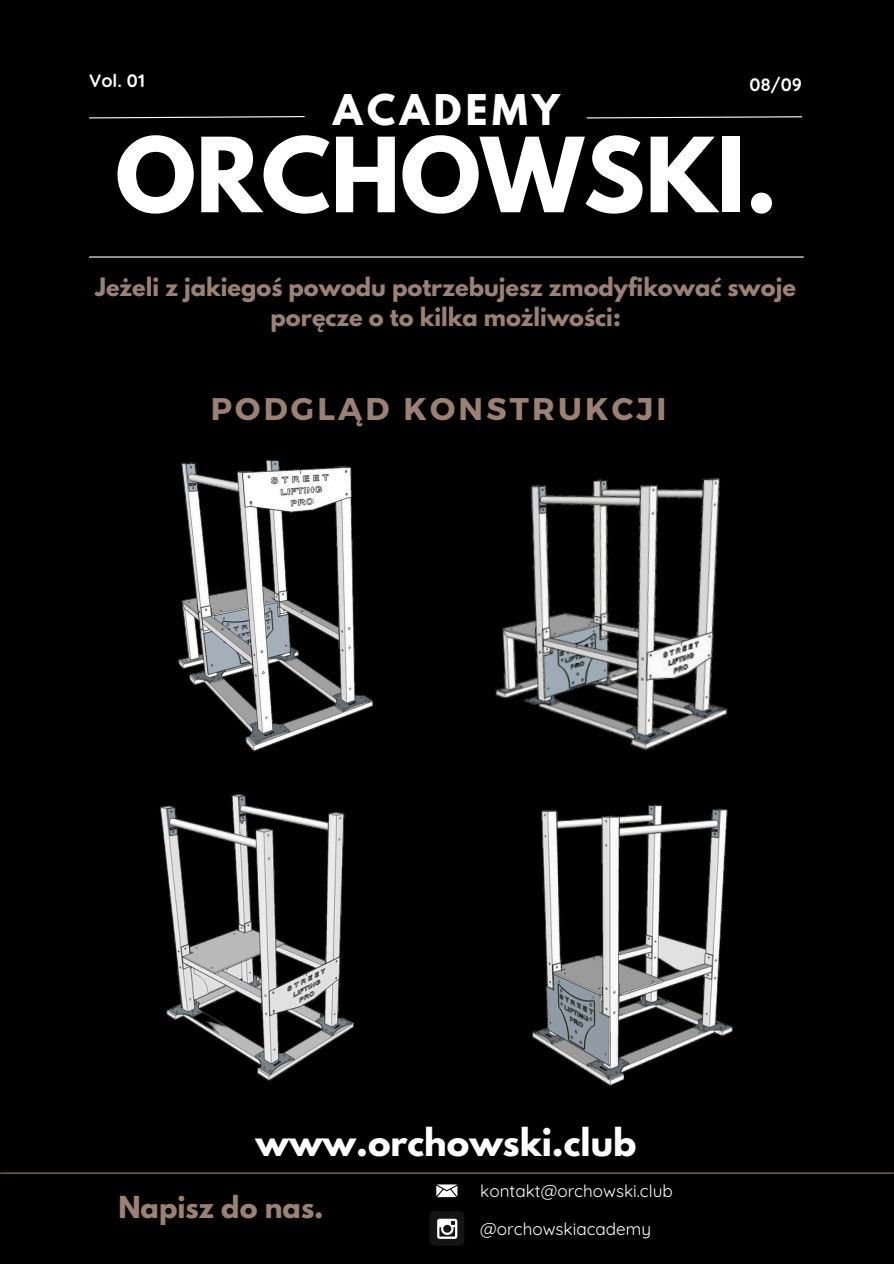
<style>
.page{position:relative;width:894px;height:1264px;background:#fff}
.page>*{position:absolute;margin:0;border:0;box-sizing:border-box;transform-origin:0 0}
.t1{font:700 91.65px "League Spartan";color:#fff}
.t2{font:700 37.5px "League Spartan";letter-spacing:.12em;color:#fff}
.t3{font:700 34.05px "League Spartan";color:#fff}
.t4{font:700 31.2px "Montserrat";letter-spacing:.105em;color:#9a8174}
.t5{font:700 26.85px "League Spartan";color:#9a8174}
.t6{font:700 22.5px/30.3px "League Spartan";color:#9a8174;text-align:center}
.t7{font:700 18px "Quicksand";color:#fff}
.t8{font:17.1px "Quicksand";color:#fff}
</style>
<div class="page">
<div style="left:0;top:0;width:893px;height:1263px;background:#000"></div>
<img style="left:178px;top:459px;width:196px;height:293px">
<img style="left:495px;top:478px;width:233px;height:273px">
<img style="left:160px;top:794px;width:195px;height:287px">
<img style="left:532px;top:804px;width:201px;height:282px">
<hr style="left:89px;top:256px;width:714px;height:1px;background:#fff">
<svg style="left:89px;top:116px;width:216px;height:3px"></svg>
<svg style="left:586px;top:116px;width:217px;height:3px"></svg>
<div style="left:429px;top:1210px;width:35px;height:35px;background:#141414;border-radius:5px"></div>
<svg style="left:437px;top:1218px;width:20px;height:20px"></svg>
<svg style="left:430px;top:1173px;width:33px;height:25px"></svg>
<hr style="left:0;top:1172px;width:893px;height:1px;background:#9a8174">
<p class="t7" style="left:89px;top:69px;width:57px">Vol. 01</p>
<p class="t7" style="left:749px;top:73px;width:54px">08/09</p>
<h2 class="t2" style="left:333px;top:92px;width:228px">ACADEMY</h2>
<p class="t1" style="left:115px;top:130px;width:663px">ORCHOWSKI.</p>
<p class="t6" style="left:95px;top:275px;width:701px">Jeżeli z jakiegoś powodu potrzebujesz zmodyfikować swoje poręcze o to kilka możliwości:</p>
<p class="t4" style="left:211px;top:388px;width:457px">PODGLĄD KONSTRUKCJI</p>
<h4 class="t3" style="left:255px;top:1125px;width:382px">www.orchowski.club</h4>
<h6 class="t5" style="left:118px;top:1193px;width:207px">Napisz do nas.</h6>
<h1 class="t8" style="left:480px;top:1179px;width:194px">kontakt@orchowski.club</h1>
<p class="t8" style="left:480px;top:1218px;width:172px">@orchowskiacademy</p>
</div>
